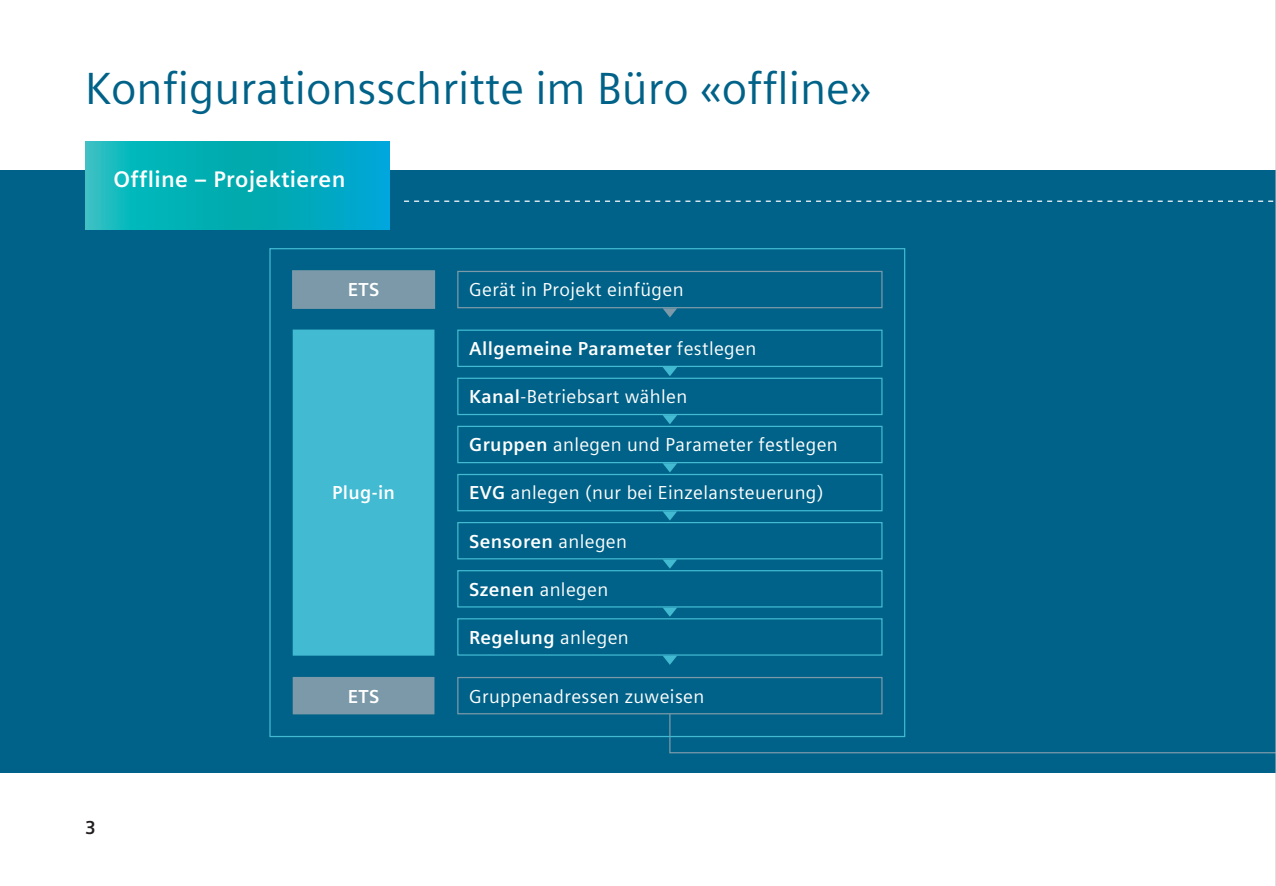
<style>
.page{position:relative;width:1276px;height:886px;background:#fff}
.page>*{position:absolute;margin:0;border:0;box-sizing:border-box;transform-origin:0 0}
.t1{font:45px "Siemens Sans Global";color:#006288}
.t2{font:700 22.5px "Siemens Sans Global";letter-spacing:.015em;color:#fff}
.t3{font:18.75px "Siemens Sans Global";letter-spacing:.02em;color:#fff}
.t4{font:700 18.75px "Siemens Sans Global";letter-spacing:.02em;color:#fff}
.t5{font:700 18.75px "Siemens Sans Global";color:#231f20}
.s1{font-weight:400}
.s2{font-weight:700}
</style>
<div class="page">
<div style="left:0;top:170px;width:1276px;height:602px;background:#006288"></div>
<svg style="left:668px;top:248px;width:607px;height:506px"></svg>
<svg style="left:85px;top:142px;width:305px;height:87px;background:#05aebc"></svg>
<svg style="left:404px;top:201px;width:870px;height:1px"></svg>
<div style="left:457px;top:271px;width:425px;height:37px;border:1px solid #7b99a9"></div>
<div style="left:457px;top:330px;width:425px;height:37px;border:1px solid #41bad2"></div>
<div style="left:457px;top:378px;width:425px;height:37px;border:1px solid #41bad2"></div>
<div style="left:457px;top:426px;width:425px;height:37px;border:1px solid #41bad2"></div>
<div style="left:457px;top:474px;width:425px;height:37px;border:1px solid #41bad2"></div>
<div style="left:457px;top:522px;width:425px;height:37px;border:1px solid #41bad2"></div>
<div style="left:457px;top:570px;width:425px;height:37px;border:1px solid #41bad2"></div>
<div style="left:457px;top:618px;width:425px;height:38px;border:1px solid #41bad2"></div>
<div style="left:457px;top:677px;width:425px;height:37px;border:1px solid #7b99a9"></div>
<div style="left:293px;top:271px;width:141px;height:37px;background:#7b99a9"></div>
<div style="left:292px;top:270px;width:143px;height:39px;border:2px solid #7b99a9"></div>
<div style="left:293px;top:677px;width:141px;height:37px;background:#7b99a9"></div>
<div style="left:293px;top:330px;width:141px;height:325px;background:#41bad2"></div>
<svg style="left:662px;top:308px;width:15px;height:9px"></svg>
<svg style="left:663px;top:367px;width:14px;height:9px"></svg>
<svg style="left:662px;top:415px;width:15px;height:9px"></svg>
<svg style="left:662px;top:463px;width:15px;height:9px"></svg>
<svg style="left:662px;top:511px;width:15px;height:9px"></svg>
<svg style="left:662px;top:559px;width:15px;height:10px"></svg>
<svg style="left:662px;top:607px;width:15px;height:10px"></svg>
<svg style="left:663px;top:656px;width:14px;height:9px"></svg>
<hr style="left:1275px;top:0;width:1px;height:886px;background:#b5c8d2">
<h1 class="t1" style="left:85px;top:54px;width:788px">Konfigurationsschritte im Büro «offline»</h1>
<p class="t2" style="left:113px;top:161px;width:233px">Offline – Projektieren</p>
<p class="t4" style="left:348px;top:275px;width:33px">ETS</p>
<p class="t5" style="left:85px;top:813px;width:12px">3</p>
<p class="t4" style="left:332px;top:478px;width:65px">Plug-in</p>
<p class="t4" style="left:348px;top:681px;width:33px">ETS</p>
<p class="t3" style="left:469px;top:276px;width:216px">Gerät in Projekt einfügen</p>
<p class="t4" style="left:469px;top:334px;width:289px">Allgemeine Parameter <span class="s1">festlegen</span></p>
<p class="t3" style="left:469px;top:382px;width:220px"><span class="s2">Kanal</span>-Betriebsart wählen</p>
<p class="t3" style="left:469px;top:431px;width:370px"><span class="s2">Gruppen</span> anlegen und Parameter festlegen</p>
<p class="t3" style="left:469px;top:479px;width:356px"><span class="s2">EVG</span> anlegen (nur bei Einzelansteuerung)</p>
<p class="t4" style="left:469px;top:527px;width:159px">Sensoren <span class="s1">anlegen</span></p>
<p class="t3" style="left:469px;top:575px;width:141px"><span class="s2">Szenen</span> anlegen</p>
<p class="t4" style="left:469px;top:623px;width:161px">Regelung <span class="s1">anlegen</span></p>
<p class="t3" style="left:469px;top:682px;width:237px">Gruppenadressen zuweisen</p>
</div>
